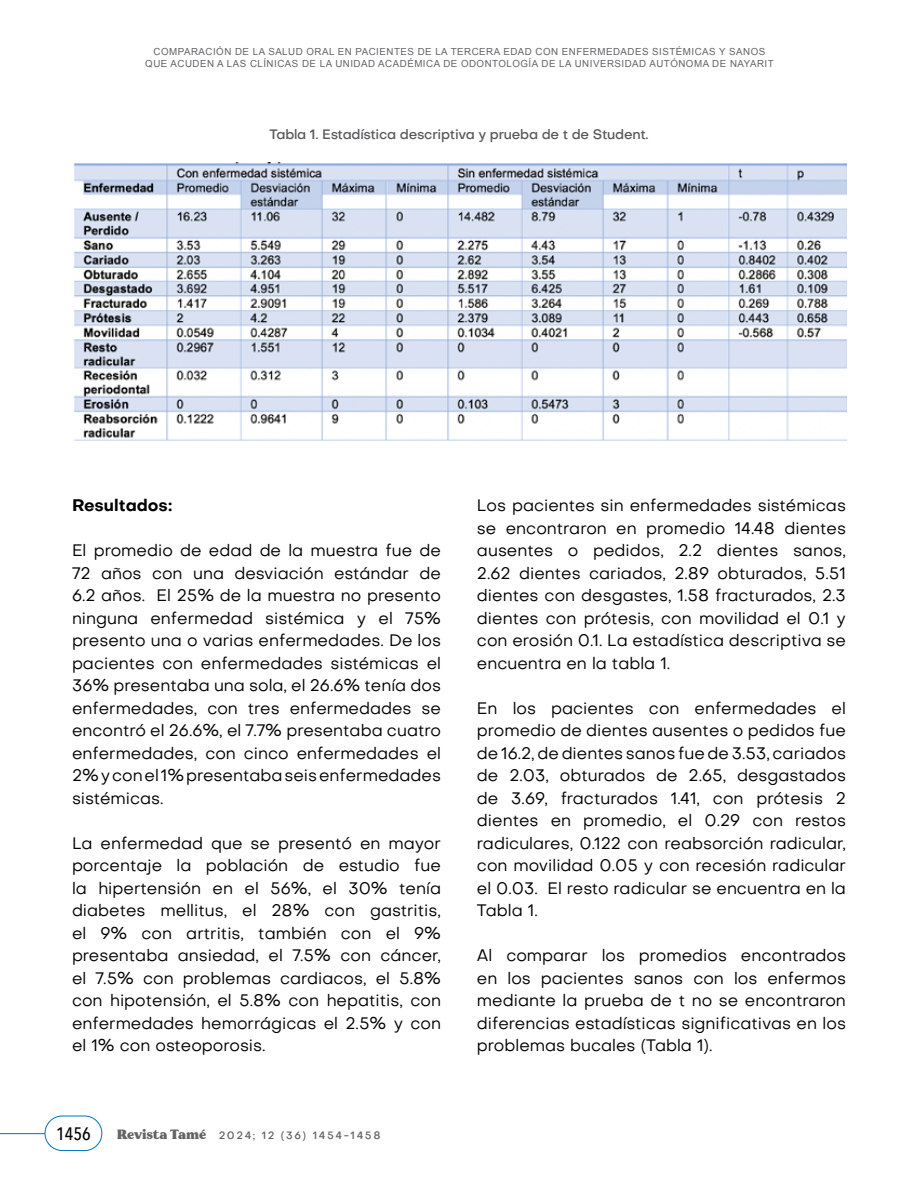
<style>
.page{position:relative;width:918px;height:1188px;background:#fff}
.page>*{position:absolute;margin:0;border:0;box-sizing:border-box;transform-origin:0 0}
.t1{font:500 18px "Avenir Next Condensed";color:#000}
.t2{font:16.5px/22.5px "Objectivity";color:#000;text-align:justify}
.t3{font:700 16.5px "Objectivity";color:#000}
.t4{font:500 13.5px "Objectivity";letter-spacing:-.02em;color:#58595b}
.t5{font:500 10.5px "Objectivity";letter-spacing:.15em;color:#636466}
.t6{font:9.75px/11.7px "Arial";letter-spacing:.05em;color:#636466;text-align:center}
.s1{font-family:"Pockota";font-weight:900;font-size:13.5px}
</style>
<div class="page">
<img style="left:74px;top:163px;width:772px;height:278px">
<div style="left:45px;top:1116px;width:57px;height:35px;border:1px solid #0072bc;border-radius:17px"></div>
<hr style="left:0;top:1133px;width:45px;height:1px;background:#0072bc">
<p class="t6" style="left:145px;top:46px;width:630px">COMPARACIÓN DE LA SALUD ORAL EN PACIENTES DE LA TERCERA EDAD CON ENFERMEDADES SISTÉMICAS Y SANOS<br>QUE ACUDEN A LAS CLÍNICAS DE LA UNIDAD ACADÉMICA DE ODONTOLOGÍA DE LA UNIVERSIDAD AUTÓNOMA DE NAYARIT</p>
<p class="t4" style="left:269px;top:125px;width:381px">Tabla 1. Estadística descriptiva y prueba de t de Student.</p>
<p class="t3" style="left:72px;top:494px;width:102px">Resultados:</p>
<p class="t2" style="left:72px;top:539px;width:371px">El promedio de edad de la muestra fue de 72 años con una desviación estándar de 6.2 años. El 25% de la muestra no presento ninguna enfermedad sistémica y el 75% presento una o varias enfermedades. De los pacientes con enfermedades sistémicas el 36% presentaba una sola, el 26.6% tenía dos enfermedades, con tres enfermedades se encontró el 26.6%, el 7.7% presentaba cuatro enfermedades, con cinco enfermedades el 2% y con el 1% presentaba seis enfermedades sistémicas.</p>
<p class="t2" style="left:72px;top:832px;width:371px">La enfermedad que se presentó en mayor porcentaje la población de estudio fue la hipertensión en el 56%, el 30% tenía diabetes mellitus, el 28% con gastritis, el 9% con artritis, también con el 9% presentaba ansiedad, el 7.5% con cáncer, el 7.5% con problemas cardiacos, el 5.8% con hipotensión, el 5.8% con hepatitis, con enfermedades hemorrágicas el 2.5% y con el 1% con osteoporosis.</p>
<p class="t1" style="left:56px;top:1123px;width:36px">1456</p>
<p class="t5" style="left:117px;top:1129px;width:265px"><span class="s1">Revista Tamé</span> 2024; 12 (36) 1454-1458</p>
<p class="t2" style="left:477px;top:494px;width:371px">Los pacientes sin enfermedades sistémicas se encontraron en promedio 14.48 dientes ausentes o pedidos, 2.2 dientes sanos, 2.62 dientes cariados, 2.89 obturados, 5.51 dientes con desgastes, 1.58 fracturados, 2.3 dientes con prótesis, con movilidad el 0.1 y con erosión 0.1. La estadística descriptiva se encuentra en la tabla 1.</p>
<p class="t2" style="left:477px;top:697px;width:371px">En los pacientes con enfermedades el promedio de dientes ausentes o pedidos fue de 16.2, de dientes sanos fue de 3.53, cariados de 2.03, obturados de 2.65, desgastados de 3.69, fracturados 1.41, con prótesis 2 dientes en promedio, el 0.29 con restos radiculares, 0.122 con reabsorción radicular, con movilidad 0.05 y con recesión radicular el 0.03. El resto radicular se encuentra en la Tabla 1.</p>
<p class="t2" style="left:477px;top:944px;width:371px">Al comparar los promedios encontrados en los pacientes sanos con los enfermos mediante la prueba de t no se encontraron diferencias estadísticas significativas en los problemas bucales (Tabla 1).</p>
</div>
